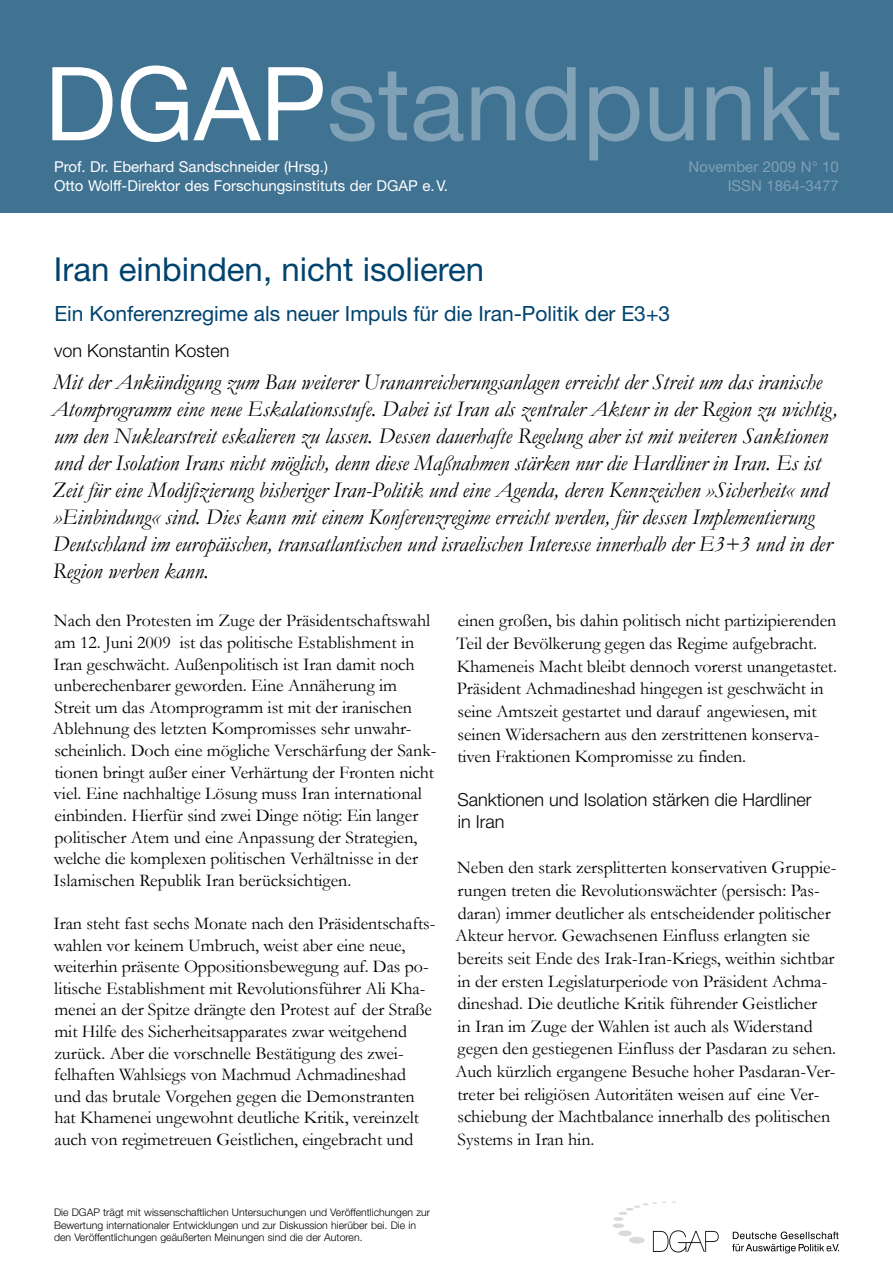
<style>
.page{position:relative;width:893px;height:1263px;background:#fff}
.page>*{position:absolute;margin:0;border:0;box-sizing:border-box;transform-origin:0 0}
.t1{font:102.3px "Helvetica Neue";color:#80a1b6}
.t2{font:33px "Helvetica Neue";color:#00436e}
.t3{font:italic 22.5px/27px "Garamond";letter-spacing:-.005em;color:#000}
.t4{font:21px "Helvetica Neue";color:#00436e}
.t5{font:18px/21.6px "Garamond";letter-spacing:-.005em;color:#000}
.t6{font:300 18px/22px "Helvetica Neue";color:#000}
.t7{font:15px/19.5px "Helvetica Neue";color:#fff}
.t8{font:15px/19.5px "Helvetica Neue";color:#80a1b6;text-align:right}
.t9{font:300 10.5px/12.6px "Helvetica Neue";color:#000}
.s1{color:#fff}
</style>
<div class="page">
<div style="left:0;top:0;width:893px;height:213px;background:#407292"></div>
<svg style="left:612px;top:1201px;width:107px;height:51px"></svg>
<svg style="left:732px;top:1231px;width:107px;height:22px"></svg>
<h1 class="t1" style="left:44px;top:43px;width:799px"><span class="s1">DGAP</span>standpunkt</h1>
<p class="t7" style="left:54px;top:157px;width:395px">Prof. Dr. Eberhard Sandschneider (Hrsg.)<br>Otto Wolff-Direktor des Forschungsinstituts der DGAP e.V.</p>
<p class="t8" style="left:689px;top:157px;width:152px">November 2009 N° 10<br>ISSN 1864-3477</p>
<h2 class="t2" style="left:54px;top:249px;width:432px">Iran einbinden, nicht isolieren</h2>
<p class="t4" style="left:54px;top:301px;width:617px">Ein Konferenzregime als neuer Impuls für die Iran-Politik der E3+3</p>
<p class="t6" style="left:54px;top:339px;width:177px">von Konstantin Kosten</p>
<p class="t3" style="left:52px;top:368px;width:788px">Mit der Ankündigung zum Bau weiterer Urananreicherungsanlagen erreicht der Streit um das iranische Atomprogramm eine neue Eskalationsstufe. Dabei ist Iran als zentraler Akteur in der Region zu wichtig, um den Nuklearstreit eskalieren zu lassen. Dessen dauerhafte Regelung aber ist mit weiteren Sanktionen und der Isolation Irans nicht möglich, denn diese Maßnahmen stärken nur die Hardliner in Iran. Es ist Zeit für eine Modifizierung bisheriger Iran-Politik und eine Agenda, deren Kennzeichen »Sicherheit« und »Einbindung« sind. Dies kann mit einem Konferenzregime erreicht werden, für dessen Implementierung Deutschland im europäischen, transatlantischen und israelischen Interesse innerhalb der E3+3 und in der Region werben kann.</p>
<p class="t5" style="left:52px;top:610px;width:386px">Nach den Protesten im Zuge der Präsidentschaftswahl am 12. Juni 2009 ist das politische Establishment in Iran geschwächt. Außenpolitisch ist Iran damit noch unberechenbarer geworden. Eine Annäherung im<br>Streit um das Atomprogramm ist mit der iranischen Ablehnung des letzten Kompromisses sehr unwahr&shy;scheinlich. Doch eine mögliche Verschärfung der Sank&shy;tionen bringt außer einer Verhärtung der Fronten nicht viel. Eine nachhaltige Lösung muss Iran international einbinden. Hierfür sind zwei Dinge nötig: Ein langer politischer Atem und eine Anpassung der Strategien, welche die komplexen politischen Verhältnisse in der Islamischen Republik Iran berücksichtigen.</p>
<p class="t5" style="left:54px;top:912px;width:383px">Iran steht fast sechs Monate nach den Präsidentschafts&shy;wahlen vor keinem Umbruch, weist aber eine neue, weiterhin präsente Oppositionsbewegung auf. Das po&shy;litische Establishment mit Revolutionsführer Ali Kha&shy;menei an der Spitze drängte den Protest auf der Straße mit Hilfe des Sicherheitsapparates zwar weitgehend zurück. Aber die vorschnelle Bestätigung des zwei&shy;felhaften Wahlsiegs von Machmud Achmadineshad und das brutale Vorgehen gegen die Demonstranten hat Khamenei ungewohnt deutliche Kritik, vereinzelt auch von regimetreuen Geistlichen, eingebracht und</p>
<p class="t5" style="left:457px;top:609px;width:382px;line-height:22.6px">einen großen, bis dahin politisch nicht partizipierenden Teil der Bevölkerung gegen das Regime aufgebracht.<br>Khameneis Macht bleibt dennoch vorerst unangetastet.<br>Präsident Achmadineshad hingegen ist geschwächt in seine Amtszeit gestartet und darauf angewiesen, mit seinen Widersachern aus den zerstrittenen konserva&shy;tiven Fraktionen Kompromisse zu finden.</p>
<p class="t6" style="left:457px;top:788px;width:356px">Sanktionen und Isolation stärken die Hardliner in Iran</p>
<p class="t5" style="left:456px;top:856px;width:382px;line-height:22.6px">Neben den stark zersplitterten konservativen Gruppie&shy;rungen treten die Revolutionswächter (persisch: Pas&shy;daran) immer deutlicher als entscheidender politischer Akteur hervor. Gewachsenen Einfluss erlangten sie bereits seit Ende des Irak-Iran-Kriegs, weithin sichtbar in der ersten Legislaturperiode von Präsident Achma&shy;dineshad. Die deutliche Kritik führender Geistlicher<br>in Iran im Zuge der Wahlen ist auch als Widerstand gegen den gestiegenen Einfluss der Pasdaran zu sehen.<br>Auch kürzlich ergangene Besuche hoher Pasdaran-Ver&shy;treter bei religiösen Autoritäten weisen auf eine Ver&shy;schiebung der Machtbalance innerhalb des politischen Systems in Iran hin.</p>
<p class="t9" style="left:54px;top:1206px;width:378px">Die DGAP trägt mit wissenschaftlichen Untersuchungen und Veröffentlichungen zur<br>Bewertung internationaler Entwicklungen und zur Diskussion hierüber bei. Die in den Veröffentlichungen geäußerten Meinungen sind die der Autoren.</p>
</div>
